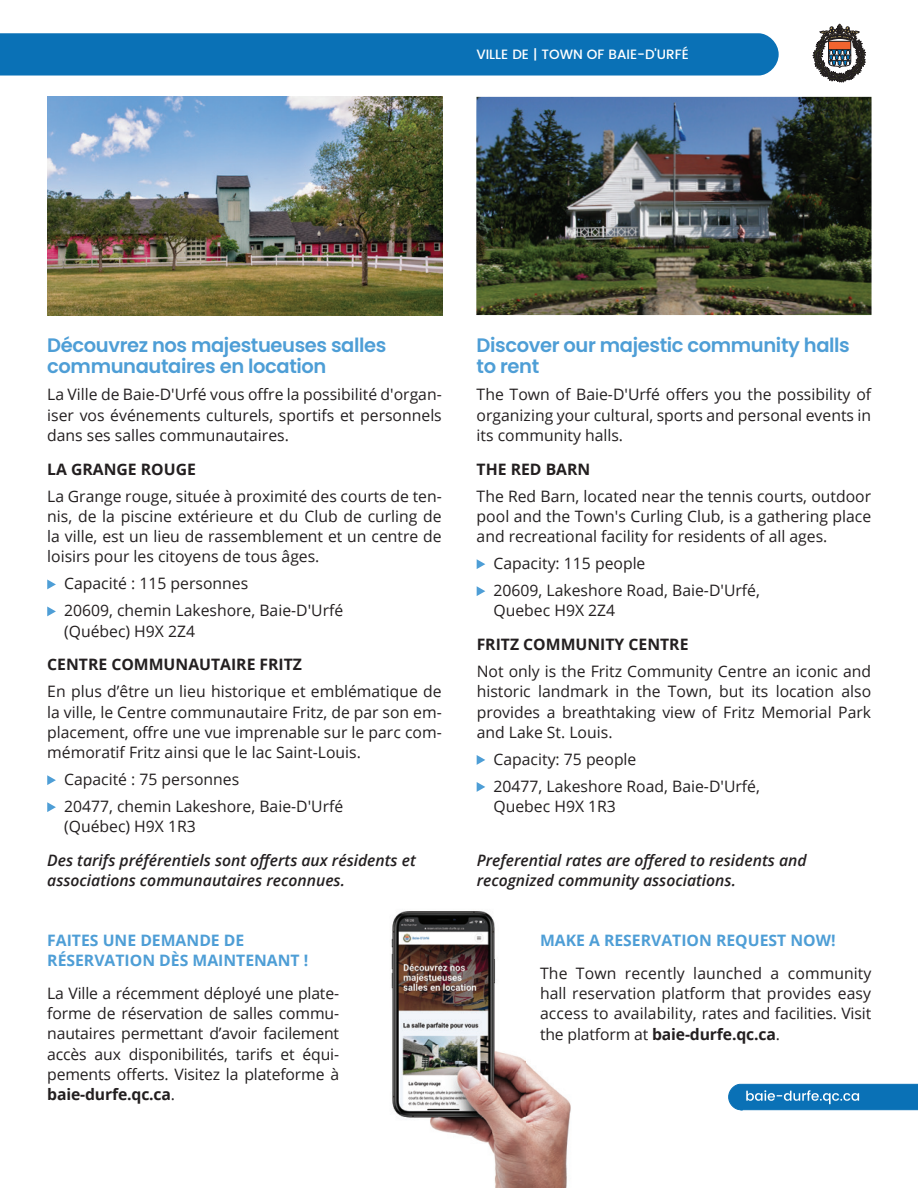
<style>
.page{position:relative;width:918px;height:1188px;background:#fff}
.page>*{position:absolute;margin:0;border:0;box-sizing:border-box;transform-origin:0 0}
.t1{font:600 19.5px/21px "Poppins";letter-spacing:-.02em;color:#4e9ed6}
.t2{font:15.75px/20.2px "Open Sans";color:#231f20;text-align:justify}
.t3{font:italic 600 15.75px/20.2px "Open Sans";color:#231f20}
.t4{font:700 15.75px/20.2px "Open Sans";color:#4e9ed6}
.t5{font:700 15.75px "Open Sans";color:#231f20}
.t6{font:500 13.5px "Poppins";color:#fff}
.s1{font-weight:700}
</style>
<div class="page">
<div style="left:0;top:33px;width:779px;height:43px;background:#0a71b6"></div>
<svg style="left:812px;top:24px;width:54px;height:59px"></svg>
<img style="left:47px;top:97px;width:395px;height:218px">
<img style="left:476px;top:97px;width:396px;height:218px">
<svg style="left:728px;top:1084px;width:190px;height:26px;background:#217ebc"></svg>
<img style="left:391px;top:911px;width:180px;height:277px">
<svg style="left:47px;top:580px;width:9px;height:9px"></svg>
<svg style="left:47px;top:607px;width:9px;height:9px"></svg>
<svg style="left:47px;top:775px;width:9px;height:10px"></svg>
<svg style="left:47px;top:802px;width:9px;height:10px"></svg>
<svg style="left:477px;top:559px;width:8px;height:10px"></svg>
<svg style="left:477px;top:586px;width:8px;height:10px"></svg>
<svg style="left:477px;top:755px;width:8px;height:10px"></svg>
<svg style="left:477px;top:782px;width:8px;height:10px"></svg>
<p class="t6" style="left:476px;top:45px;width:214px">VILLE DE | TOWN OF BAIE-D'URFÉ</p>
<p class="t1" style="left:47px;top:335px;width:341px">Découvrez nos majestueuses salles communautaires en location</p>
<p class="t2" style="left:47px;top:384px;width:396px">La Ville de Baie-D'Urfé vous offre la possibilité d'organ&shy;iser vos événements culturels, sportifs et personnels dans ses salles communautaires.</p>
<p class="t5" style="left:47px;top:458px;width:150px">LA GRANGE ROUGE</p>
<p class="t2" style="left:47px;top:485px;width:396px">La Grange rouge, située à proximité des courts de ten&shy;nis, de la piscine extérieure et du Club de curling de la ville, est un lieu de rassemblement et un centre de loisirs pour les citoyens de tous âges.</p>
<p class="t2" style="left:64px;top:570px;width:281px;line-height:27px">Capacité : 115 personnes<br>20609, chemin Lakeshore, Baie-D'Urfé</p>
<p class="t2" style="left:64px;top:620px;width:133px">(Québec) H9X 2Z4</p>
<p class="t5" style="left:47px;top:654px;width:256px">CENTRE COMMUNAUTAIRE FRITZ</p>
<p class="t2" style="left:47px;top:681px;width:396px">En plus d’être un lieu historique et emblématique de la ville, le Centre communautaire Fritz, de par son em&shy;placement, offre une vue imprenable sur le parc com&shy;mémoratif Fritz ainsi que le lac Saint-Louis.</p>
<p class="t2" style="left:64px;top:765px;width:281px;line-height:27px">Capacité : 75 personnes<br>20477, chemin Lakeshore, Baie-D'Urfé</p>
<p class="t2" style="left:64px;top:816px;width:133px">(Québec) H9X 1R3</p>
<p class="t3" style="left:47px;top:850px;width:370px">Des tarifs préférentiels sont offerts aux résidents et associations communautaires reconnues.</p>
<p class="t4" style="left:47px;top:929px;width:263px">FAITES UNE DEMANDE DE<br>RÉSERVATION DÈS MAINTENANT !</p>
<p class="t2" style="left:47px;top:983px;width:293px">La Ville a récemment déployé une plate&shy;forme de réservation de salles commu&shy;nautaires permettant d’avoir facilement accès aux disponibilités, tarifs et équi&shy;pements offerts. Visitez la plateforme à <span class="s1">baie-durfe.qc.ca</span>.</p>
<p class="t1" style="left:477px;top:335px;width:375px">Discover our majestic community halls to rent</p>
<p class="t2" style="left:477px;top:384px;width:396px">The Town of Baie-D'Urfé offers you the possibility of organizing your cultural, sports and personal events in its community halls.</p>
<p class="t5" style="left:477px;top:458px;width:115px">THE RED BARN</p>
<p class="t2" style="left:477px;top:485px;width:396px">The Red Barn, located near the tennis courts, outdoor pool and the Town's Curling Club, is a gathering place and recreational facility for residents of all ages.</p>
<p class="t2" style="left:494px;top:549px;width:268px;line-height:27px">Capacity: 115 people<br>20609, Lakeshore Road, Baie-D'Urfé,</p>
<p class="t2" style="left:494px;top:600px;width:123px">Quebec H9X 2Z4</p>
<p class="t5" style="left:477px;top:633px;width:213px">FRITZ COMMUNITY CENTRE</p>
<p class="t2" style="left:477px;top:661px;width:396px">Not only is the Fritz Community Centre an iconic and historic landmark in the Town, but its location also provides a breathtaking view of Fritz Memorial Park and Lake St. Louis.</p>
<p class="t2" style="left:494px;top:745px;width:268px;line-height:27px">Capacity: 75 people<br>20477, Lakeshore Road, Baie-D'Urfé,</p>
<p class="t2" style="left:494px;top:796px;width:124px">Quebec H9X 1R3</p>
<p class="t3" style="left:477px;top:850px;width:331px">Preferential rates are offered to residents and recognized community associations.</p>
<p class="t4" style="left:540px;top:930px;width:297px">MAKE A RESERVATION REQUEST NOW!</p>
<p class="t2" style="left:540px;top:963px;width:333px">The Town recently launched a community hall reservation platform that provides easy access to availability, rates and facilities. Visit the platform at <span class="s1">baie-durfe.qc.ca</span>.</p>
</div>
